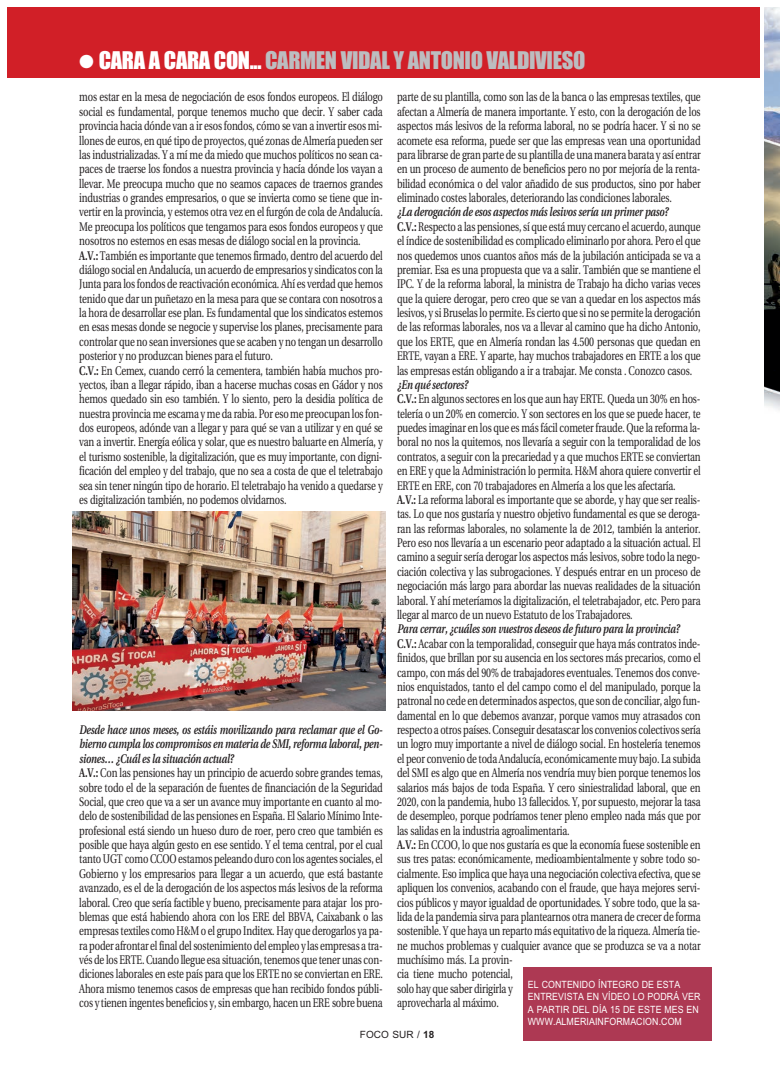
<style>
.page{position:relative;width:780px;height:1088px;background:#fff}
.page>*{position:absolute;margin:0;border:0;box-sizing:border-box;transform-origin:0 0}
.t1{font:22.5px "Impact";letter-spacing:-.015em;color:#bcbdc0}
.t2{font:12.5px/14.4px "Utopia";letter-spacing:-.015em;color:#231f20;scale:.75 1}
.t3{font:10px/12.5px "Arial";letter-spacing:.01em;color:#fff;scale:.88 1}
.t4{font:10px "Arial";letter-spacing:.01em;color:#231f20}
.s1{color:#fff}
.s2{font-weight:600}
.s3{font-weight:600;font-style:italic}
.s4{font-weight:700}
</style>
<div class="page">
<div style="left:7px;top:7px;width:752px;height:71px;background:#d11f27"></div>
<img style="left:72px;top:511px;width:313px;height:200px">
<div style="left:523px;top:967px;width:188px;height:74px;background:#ad3953"></div>
<img style="left:764px;top:7px;width:16px;height:403px">
<h1 class="t1" style="left:79px;top:43px;width:507px"><span class="s1">● CARA A CARA CON...</span> CARMEN VIDAL Y ANTONIO VALDIVIESO</h1>
<p class="t2" style="left:79px;top:90px;width:406px">mos estar en la mesa de negociación de esos fondos europeos. El diálogo social es fundamental, porque tenemos mucho que decir. Y saber cada provincia hacia dónde van a ir esos fondos, cómo se van a invertir esos mi&shy;llones de euros, en qué tipo de proyectos, qué zonas de Almería pueden ser las industrializadas. Y a mí me da miedo que muchos políticos no sean ca&shy;paces de traerse los fondos a nuestra provincia y hacía dónde los vayan a llevar. Me preocupa mucho que no seamos capaces de traernos grandes industrias o grandes empresarios, o que se invierta como se tiene que in&shy;vertir en la provincia, y estemos otra vez en el furgón de cola de Andalucía.<br>Me preocupa los políticos que tengamos para esos fondos europeos y que nosotros no estemos en esas mesas de diálogo social en la provincia.<br><span class="s2">A.V.:</span> También es importante que tenemos firmado, dentro del acuerdo del diálogo social en Andalucía, un acuerdo de empresarios y sindicatos con la Junta para los fondos de reactivación económica. Ahí es verdad que hemos tenido que dar un puñetazo en la mesa para que se contara con nosotros a la hora de desarrollar ese plan. Es fundamental que los sindicatos estemos en esas mesas donde se negocie y supervise los planes, precisamente para controlar que no sean inversiones que se acaben y no tengan un desarrollo posterior y no produzcan bienes para el futuro.<br><span class="s2">C.V.:</span> En Cemex, cuando cerró la cementera, también había muchos pro&shy;yectos, iban a llegar rápido, iban a hacerse muchas cosas en Gádor y nos hemos quedado sin eso también. Y lo siento, pero la desidia política de nuestra provincia me escama y me da rabia. Por eso me preocupan los fon&shy;dos europeos, adónde van a llegar y para qué se van a utilizar y en qué se van a invertir. Energía eólica y solar, que es nuestro baluarte en Almería, y el turismo sostenible, la digitalización, que es muy importante, con digni&shy;ficación del empleo y del trabajo, que no sea a costa de que el teletrabajo sea sin tener ningún tipo de horario. El teletrabajo ha venido a quedarse y es digitalización también, no podemos olvidarnos.</p>
<p class="t2" style="left:79px;top:723px;width:406px"><span class="s3">Desde hace unos meses, os estáis movilizando para reclamar que el Go&shy;bierno cumpla los compromisos en materia de SMI, reforma laboral, pen&shy;siones… ¿Cuál es la situación actual?<br></span><span class="s2">A.V.:</span> Con las pensiones hay un principio de acuerdo sobre grandes temas, sobre todo el de la separación de fuentes de financiación de la Seguridad Social, que creo que va a ser un avance muy importante en cuanto al mo&shy;delo de sostenibilidad de las pensiones en España. El Salario Mínimo Inte&shy;profesional está siendo un hueso duro de roer, pero creo que también es posible que haya algún gesto en ese sentido. Y el tema central, por el cual tanto UGT como CCOO estamos peleando duro con los agentes sociales, el Gobierno y los empresarios para llegar a un acuerdo, que está bastante avanzado, es el de la derogación de los aspectos más lesivos de la reforma laboral. Creo que sería factible y bueno, precisamente para atajar los pro&shy;blemas que está habiendo ahora con los ERE del BBVA, Caixabank o las empresas textiles como H&amp;M o el grupo Inditex. Hay que derogarlos ya pa&shy;ra poder afrontar el final del sostenimiento del empleo y las empresas a tra&shy;vés de los ERTE. Cuando llegue esa situación, tenemos que tener unas con&shy;diciones laborales en este país para que los ERTE no se conviertan en ERE.<br>Ahora mismo tenemos casos de empresas que han recibido fondos públi&shy;cos y tienen ingentes beneficios y, sin embargo, hacen un ERE sobre buena</p>
<p class="t2" style="left:397px;top:90px;width:406px;text-align:justify">parte de su plantilla, como son las de la banca o las empresas textiles, que afectan a Almería de manera importante. Y esto, con la derogación de los aspectos más lesivos de la reforma laboral, no se podría hacer. Y si no se acomete esa reforma, puede ser que las empresas vean una oportunidad para librarse de gran parte de su plantilla de una manera barata y así entrar en un proceso de aumento de beneficios pero no por mejoría de la renta&shy;bilidad económica o del valor añadido de sus productos, sino por haber eliminado costes laborales, deteriorando las condiciones laborales.</p>
<p class="t2" style="left:397px;top:205px;width:406px"><span class="s3">¿La derogación de esos aspectos más lesivos sería un primer paso?<br></span><span class="s2">C.V.:</span> Respecto a las pensiones, sí que está muy cercano el acuerdo, aunque el índice de sostenibilidad es complicado eliminarlo por ahora. Pero el que nos quedemos unos cuantos años más de la jubilación anticipada se va a premiar. Esa es una propuesta que va a salir. También que se mantiene el IPC. Y de la reforma laboral, la ministra de Trabajo ha dicho varias veces que la quiere derogar, pero creo que se van a quedar en los aspectos más lesivos, y si Bruselas lo permite. Es cierto que si no se permite la derogación de las reformas laborales, nos va a llevar al camino que ha dicho Antonio, que los ERTE, que en Almería rondan las 4.500 personas que quedan en ERTE, vayan a ERE. Y aparte, hay muchos trabajadores en ERTE a los que las empresas están obligando a ir a trabajar. Me consta . Conozco casos.</p>
<p class="t2" style="left:397px;top:378px;width:406px"><span class="s3">¿En qué sectores?<br></span><span class="s2">C.V.:</span> En algunos sectores en los que aun hay ERTE. Queda un 30% en hos&shy;telería o un 20% en comercio. Y son sectores en los que se puede hacer, te puedes imaginar en los que es más fácil cometer fraude. Que la reforma la&shy;boral no nos la quitemos, nos llevaría a seguir con la temporalidad de los contratos, a seguir con la precariedad y a que muchos ERTE se conviertan en ERE y que la Administración lo permita. H&amp;M ahora quiere convertir el ERTE en ERE, con 70 trabajadores en Almería a los que les afectaría.<br><span class="s2">A.V.:</span> La reforma laboral es importante que se aborde, y hay que ser realis&shy;tas. Lo que nos gustaría y nuestro objetivo fundamental es que se deroga&shy;ran las reformas laborales, no solamente la de 2012, también la anterior.<br>Pero eso nos llevaría a un escenario peor adaptado a la situación actual. El camino a seguir sería derogar los aspectos más lesivos, sobre todo la nego&shy;ciación colectiva y las subrogaciones. Y después entrar en un proceso de negociación más largo para abordar las nuevas realidades de la situación laboral. Y ahí meteríamos la digitalización, el teletrabajador, etc. Pero para llegar al marco de un nuevo Estatuto de los Trabajadores.</p>
<p class="t2" style="left:397px;top:622px;width:406px"><span class="s3">Para cerrar, ¿cuáles son vuestros deseos de futuro para la provincia?<br></span><span class="s2">C.V.:</span> Acabar con la temporalidad, conseguir que haya más contratos inde&shy;finidos, que brillan por su ausencia en los sectores más precarios, como el campo, con más del 90% de trabajadores eventuales. Tenemos dos conve&shy;nios enquistados, tanto el del campo como el del manipulado, porque la patronal no cede en determinados aspectos, que son de conciliar, algo fun&shy;damental en lo que debemos avanzar, porque vamos muy atrasados con respecto a otros países. Conseguir desatascar los convenios colectivos sería un logro muy importante a nivel de diálogo social. En hostelería tenemos el peor convenio de toda Andalucía, económicamente muy bajo. La subida del SMI es algo que en Almería nos vendría muy bien porque tenemos los salarios más bajos de toda España. Y cero siniestralidad laboral, que en 2020, con la pandemia, hubo 13 fallecidos. Y, por supuesto, mejorar la tasa de desempleo, porque podríamos tener pleno empleo nada más que por las salidas en la industria agroalimentaria.<br><span class="s2">A.V.:</span> En CCOO, lo que nos gustaría es que la economía fuese sostenible en sus tres patas: económicamente, medioambientalmente y sobre todo so&shy;cialmente. Eso implica que haya una negociación colectiva efectiva, que se apliquen los convenios, acabando con el fraude, que haya mejores servi&shy;cios públicos y mayor igualdad de oportunidades. Y sobre todo, que la sa&shy;lida de la pandemia sirva para plantearnos otra manera de crecer de forma sostenible. Y que haya un reparto más equitativo de la riqueza. Almería tie&shy;ne muchos problemas y cualquier avance que se produzca se va a notar muchísimo más. La provin-<br>cia tiene mucho potencial,<br>solo hay que saber dirigirla y<br>aprovecharla al máximo.</p>
<p class="t3" style="left:528px;top:978px;width:197px">EL CONTENIDO ÍNTEGRO DE ESTA<br>ENTREVISTA EN VÍDEO LO PODRÁ VER<br>A PARTIR DEL DÍA 15 DE ESTE MES EN<br>WWW.ALMERIAINFORMACION.COM</p>
<p class="t4" style="left:360px;top:1028px;width:76px">FOCO SUR / <span class="s4">18</span></p>
</div>
